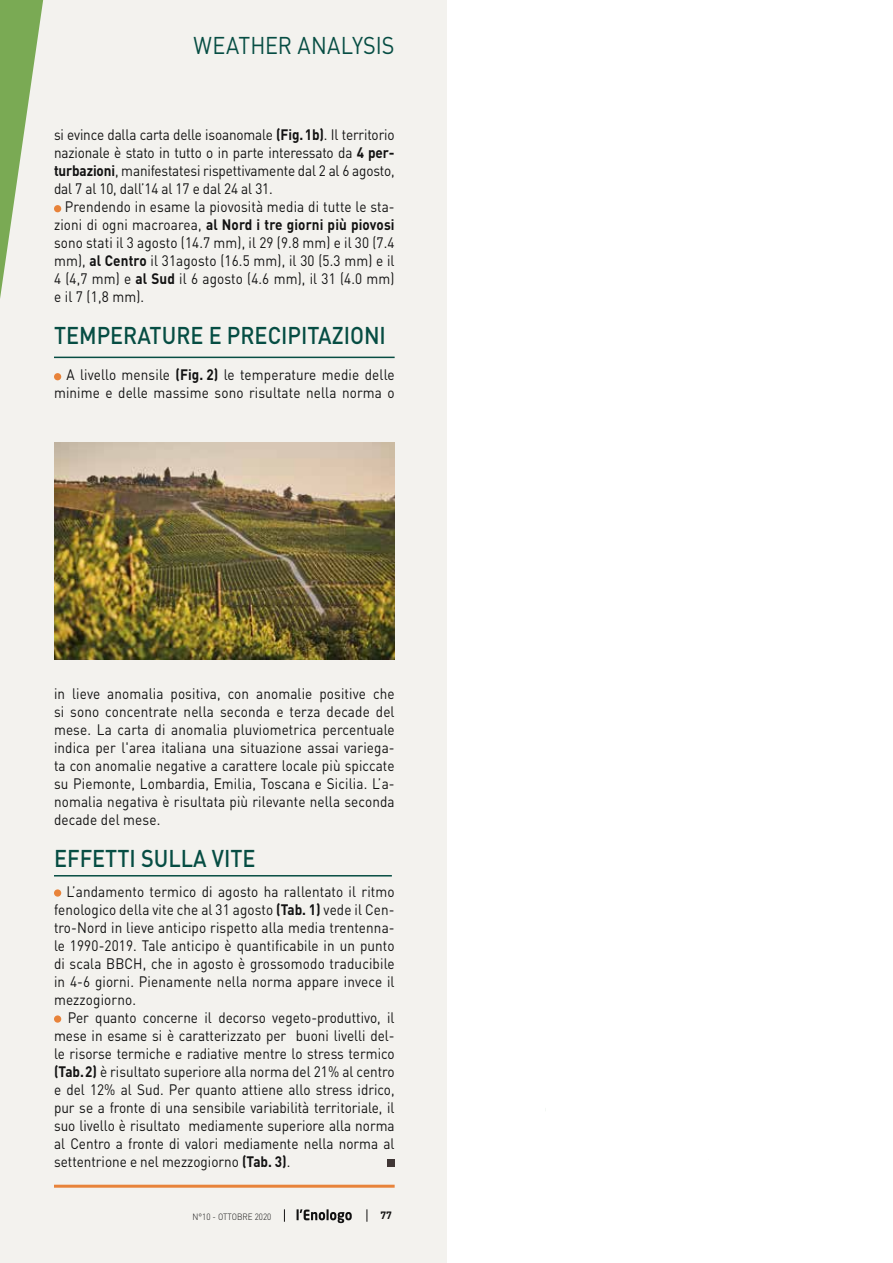
<style>
.page{position:relative;width:893px;height:1263px;background:#fff}
.page>*{position:absolute;margin:0;border:0;box-sizing:border-box;transform-origin:0 0}
.t1{font:500 24px "DIN";color:#064d43;scale:.9 1}
.t2{font:24px "DIN";letter-spacing:.005em;color:#064d43;scale:.9 1}
.t3{font:15px/18px "DIN";letter-spacing:.01em;color:#121212;text-align:justify;scale:.9 1}
.t4{font:700 10.5px "DIN";color:#121212}
.t5{font:300 9px "DIN";color:#121212;scale:.9 1}
.s1{font-weight:700}
</style>
<div class="page">
<div style="left:0;top:0;width:446px;height:1263px;background:#f3f2ee"></div>
<svg style="left:297px;top:1209px;width:55px;height:14px"></svg>
<svg style="left:367px;top:1209px;width:1px;height:13px"></svg>
<svg style="left:284px;top:1209px;width:1px;height:13px"></svg>
<svg style="left:1px;top:0;width:43px;height:292px"></svg>
<div style="left:54px;top:205px;width:7px;height:7px;background:#e8833a;border-radius:50%"></div>
<hr style="left:54px;top:357px;width:341px;height:1px;background:#064d43">
<div style="left:54px;top:373px;width:7px;height:7px;background:#e8833a;border-radius:50%"></div>
<hr style="left:54px;top:875px;width:338px;height:1px;background:#064d43">
<div style="left:54px;top:889px;width:7px;height:8px;background:#e8833a;border-radius:50%"></div>
<div style="left:54px;top:1015px;width:7px;height:8px;background:#e8833a;border-radius:50%"></div>
<div style="left:387px;top:1159px;width:8px;height:8px;background:#3f3635"></div>
<hr style="left:54px;top:1185px;width:341px;height:3px;background:#e8833a">
<img style="left:54px;top:443px;width:341px;height:216px">
<h1 class="t2" style="left:194px;top:30px;width:225px">WEATHER ANALYSIS</h1>
<p class="t3" style="left:54px;top:126px;width:380px">si evince dalla carta delle isoanomale <span class="s1">(Fig. 1b)</span>. Il territorio nazionale è stato in tutto o in parte interessato da <span class="s1">4 per&shy;turbazioni</span>, manifestatesi rispettivamente dal 2 al 6 agosto, dal 7 al 10, dall’14 al 17 e dal 24 al 31.</p>
<p class="t3" style="left:54px;top:198px;width:380px;text-indent:11px">Prendendo in esame la piovosità media di tutte le sta&shy;zioni di ogni macroarea, <span class="s1">al Nord i tre giorni più piovosi </span>sono stati il 3 agosto (14.7 mm), il 29 (9.8 mm) e il 30 (7.4 mm), <span class="s1">al Centro</span> il 31agosto (16.5 mm), il 30 (5.3 mm) e il 4 (4,7 mm) e <span class="s1">al Sud</span> il 6 agosto (4.6 mm), il 31 (4.0 mm) e il 7 (1,8 mm).</p>
<h1 class="t1" style="left:54px;top:320px;width:370px">TEMPERATURE E PRECIPITAZIONI</h1>
<p class="t3" style="left:54px;top:366px;width:380px;text-align:right">A livello mensile <span class="s1">(Fig. 2)</span> le temperature medie delle minime e delle massime sono risultate nella norma o</p>
<p class="t3" style="left:54px;top:684px;width:380px">in lieve anomalia positiva, con anomalie positive che si sono concentrate nella seconda e terza decade del mese. La carta di anomalia pluviometrica percentuale indica per l'area italiana una situazione assai variega&shy;ta con anomalie negative a carattere locale più spiccate su Piemonte, Lombardia, Emilia, Toscana e Sicilia. L’a&shy;nomalia negativa è risultata più rilevante nella seconda decade del mese.</p>
<h1 class="t1" style="left:54px;top:843px;width:225px">EFFETTI SULLA VITE</h1>
<p class="t3" style="left:54px;top:882px;width:380px;text-indent:12px">L’andamento termico di agosto ha rallentato il ritmo fenologico della vite che al 31 agosto <span class="s1">(Tab. 1)</span> vede il Cen&shy;tro-Nord in lieve anticipo rispetto alla media trentenna&shy;le 1990-2019. Tale anticipo è quantificabile in un punto di scala BBCH, che in agosto è grossomodo traducibile in 4-6 giorni. Pienamente nella norma appare invece il mezzogiorno.</p>
<p class="t3" style="left:54px;top:1008px;width:380px;text-indent:14px">Per quanto concerne il decorso vegeto-produttivo, il mese in esame si è caratterizzato per buoni livelli del&shy;le risorse termiche e radiative mentre lo stress termico <span class="s1">(Tab. 2)</span> è risultato superiore alla norma del 21% al centro e del 12% al Sud. Per quanto attiene allo stress idrico, pur se a fronte di una sensibile variabilità territoriale, il suo livello è risultato mediamente superiore alla norma al Centro a fronte di valori mediamente nella norma al settentrione e nel mezzogiorno <span class="s1">(Tab. 3)</span>.</p>
<p class="t5" style="left:192px;top:1211px;width:89px">N°10 - OTTOBRE 2020</p>
<p class="t4" style="left:380px;top:1208px;width:13px">77</p>
</div>
